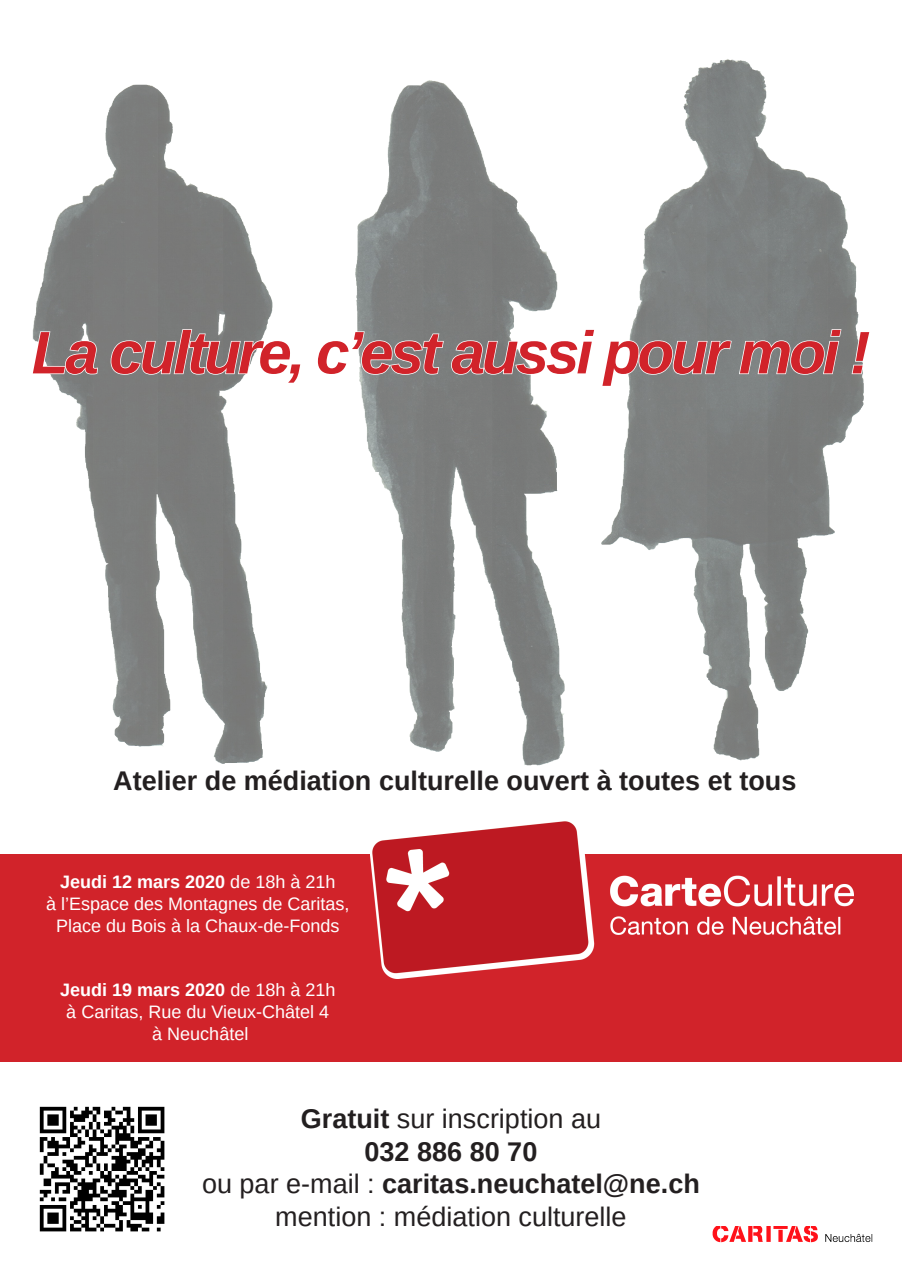
<style>
.page{position:relative;width:902px;height:1272px;background:#fff}
.page>*{position:absolute;margin:0;border:0;box-sizing:border-box;transform-origin:0 0}
.t1{font:italic 700 60px "Liberation Sans";letter-spacing:-.05em;color:#d1232a}
.t2{font:27px/32.4px "Liberation Sans";color:#231f20;text-align:center}
.t3{font:700 27px "Liberation Sans";color:#231f20}
.t4{font:18px/21.6px "Liberation Sans";color:#fff;text-align:center}
.s1{font-weight:700}
</style>
<div class="page">
<img style="left:39px;top:1106px;width:126px;height:126px">
<img style="left:355px;top:80px;width:210px;height:686px">
<img style="left:33px;top:84px;width:240px;height:680px">
<img style="left:601px;top:59px;width:263px;height:702px">
<div style="left:0;top:854px;width:901px;height:207px;background:#d1232a"></div>
<img style="left:712px;top:1226px;width:161px;height:17px">
<svg style="left:32px;top:330px;width:67px;height:45px"></svg>
<svg style="left:110px;top:328px;width:163px;height:56px"></svg>
<svg style="left:355px;top:330px;width:89px;height:45px;background:#9c9e9e"></svg>
<svg style="left:450px;top:328px;width:282px;height:59px"></svg>
<svg style="left:738px;top:328px;width:104px;height:47px;background:#909393"></svg>
<svg style="left:850px;top:330px;width:14px;height:45px"></svg>
<img style="left:370px;top:821px;width:483px;height:157px">
<h1 class="t1" style="left:32px;top:311px;width:839px">La culture, c’est aussi pour moi !</h1>
<h2 class="t3" style="left:113px;top:761px;width:684px">Atelier de médiation culturelle ouvert à toutes et tous</h2>
<p class="t4" style="left:46px;top:871px;width:305px"><span class="s1">Jeudi 12 mars 2020</span> de 18h à 21h<br>à l’Espace des Montagnes de Caritas,<br>Place du Bois à la Chaux-de-Fonds</p>
<p class="t4" style="left:60px;top:979px;width:277px"><span class="s1">Jeudi 19 mars 2020</span> de 18h à 21h à Caritas, Rue du Vieux-Châtel 4 à Neuchâtel</p>
<h2 class="t2" style="left:202px;top:1102px;width:499px"><span class="s1">Gratuit</span> sur inscription au<br><span class="s1">032 886 80 70<br></span>ou par e-mail : <span class="s1">caritas.neuchatel@ne.ch </span>mention : médiation culturelle</h2>
</div>
